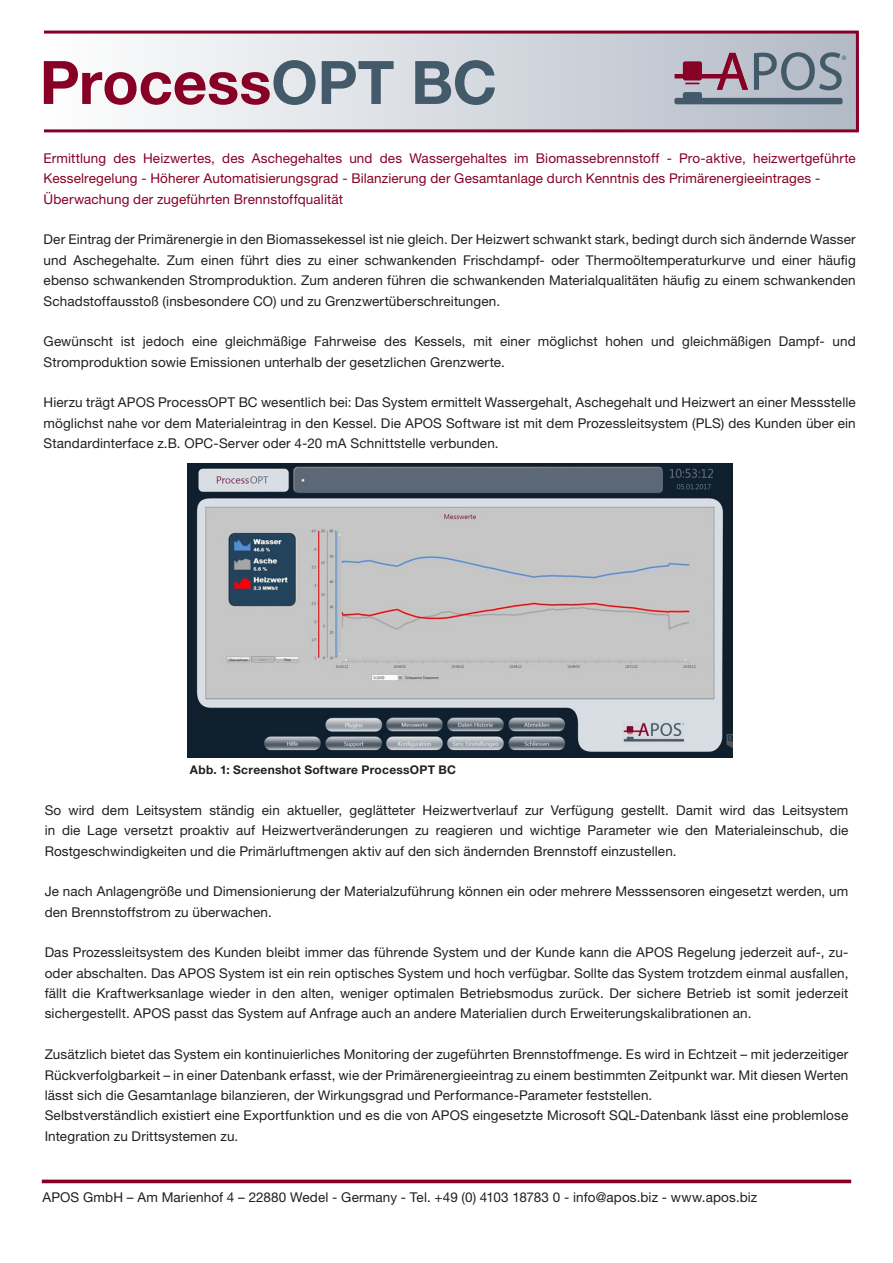
<style>
.page{position:relative;width:893px;height:1263px;background:#fff}
.page>*{position:absolute;margin:0;border:0;box-sizing:border-box;transform-origin:0 0}
.APOS_Standart{font:700 60px "Helvetica Neue LT Pro";letter-spacing:-.005em;color:#870126}
.APOS_Standart-2{font:13.5px/20.4px "Helvetica Neue LT Pro";letter-spacing:.01em;color:#231f20;text-align:justify}
.APOS_H1{font:13.5px/20.4px "Helvetica Neue LT Pro";letter-spacing:.01em;color:#870126}
.APOS_Standart-3{font:700 12px "Helvetica Neue LT Pro";letter-spacing:.025em;color:#231f20}
.s1{color:#425a69}
</style>
<div class="page">
<svg style="left:43px;top:30px;width:816px;height:103px"></svg>
<svg style="left:42px;top:1179px;width:809px;height:4px;background:#992747"></svg>
<svg style="left:674px;top:52px;width:172px;height:52px;background:#9591a0"></svg>
<img style="left:187px;top:463px;width:545px;height:295px">
<p class="APOS_Standart" style="left:40px;top:45px;width:459px">Process<span class="s1">OPT BC</span></p>
<p class="APOS_H1" style="left:44px;top:148px;width:814px">Ermittlung des Heizwertes, des Aschegehaltes und des Wassergehaltes im Biomassebrennstoff - Pro-aktive, heizwertgeführte<br>Kesselregelung - Höherer Automatisierungsgrad - Bilanzierung der Gesamtanlage durch Kenntnis des Primärenergieeintrages -</p>
<p class="APOS_H1" style="left:44px;top:188px;width:301px">Überwachung der zugeführten Brennstoffqualität</p>
<p class="APOS_Standart-2" style="left:44px;top:229px;width:814px">Der Eintrag der Primärenergie in den Biomassekessel ist nie gleich. Der Heizwert schwankt stark, bedingt durch sich ändernde Wasser und Aschegehalte. Zum einen führt dies zu einer schwankenden Frischdampf- oder Thermoöltemperaturkurve und einer häufig ebenso schwankenden Stromproduktion. Zum anderen führen die schwankenden Materialqualitäten häufig zu einem schwankenden Schadstoffausstoß (insbesondere CO) und zu Grenzwertüberschreitungen.</p>
<p class="APOS_Standart-2" style="left:44px;top:331px;width:814px">Gewünscht ist jedoch eine gleichmäßige Fahrweise des Kessels, mit einer möglichst hohen und gleichmäßigen Dampf- und<br>Stromproduktion sowie Emissionen unterhalb der gesetzlichen Grenzwerte.</p>
<p class="APOS_Standart-2" style="left:44px;top:392px;width:814px">Hierzu trägt APOS ProcessOPT BC wesentlich bei: Das System ermittelt Wassergehalt, Aschegehalt und Heizwert an einer Messstelle möglichst nahe vor dem Materialeintrag in den Kessel. Die APOS Software ist mit dem Prozessleitsystem (PLS) des Kunden über ein Standardinterface z.B. OPC-Server oder 4-20 mA Schnittstelle verbunden.</p>
<p class="APOS_Standart-3" style="left:190px;top:762px;width:268px">Abb. 1: Screenshot Software ProcessOPT BC</p>
<p class="APOS_Standart-2" style="left:45px;top:799px;width:805px">So wird dem Leitsystem ständig ein aktueller, geglätteter Heizwertverlauf zur Verfügung gestellt. Damit wird das Leitsystem in die Lage versetzt proaktiv auf Heizwertveränderungen zu reagieren und wichtige Parameter wie den Materialeinschub, die Rostgeschwindigkeiten und die Primärluftmengen aktiv auf den sich ändernden Brennstoff einzustellen.</p>
<p class="APOS_Standart-2" style="left:45px;top:881px;width:805px">Je nach Anlagengröße und Dimensionierung der Materialzuführung können ein oder mehrere Messsensoren eingesetzt werden, um den Brennstoffstrom zu überwachen.</p>
<p class="APOS_Standart-2" style="left:45px;top:942px;width:805px">Das Prozessleitsystem des Kunden bleibt immer das führende System und der Kunde kann die APOS Regelung jederzeit auf-, zu&shy;oder abschalten. Das APOS System ist ein rein optisches System und hoch verfügbar. Sollte das System trotzdem einmal ausfallen, fällt die Kraftwerksanlage wieder in den alten, weniger optimalen Betriebsmodus zurück. Der sichere Betrieb ist somit jederzeit sichergestellt. APOS passt das System auf Anfrage auch an andere Materialien durch Erweiterungskalibrationen an.</p>
<p class="APOS_Standart-2" style="left:45px;top:1044px;width:805px">Zusätzlich bietet das System ein kontinuierliches Monitoring der zugeführten Brennstoffmenge. Es wird in Echtzeit – mit jederzeitiger Rückverfolgbarkeit – in einer Datenbank erfasst, wie der Primärenergieeintrag zu einem bestimmten Zeitpunkt war. Mit diesen Werten lässt sich die Gesamtanlage bilanzieren, der Wirkungsgrad und Performance-Parameter feststellen.</p>
<p class="APOS_Standart-2" style="left:45px;top:1105px;width:805px">Selbstverständlich existiert eine Exportfunktion und es die von APOS eingesetzte Microsoft SQL-Datenbank lässt eine problemlose<br>Integration zu Drittsystemen zu.</p>
<p class="APOS_Standart-2" style="left:43px;top:1186px;width:716px">APOS GmbH – Am Marienhof 4 – 22880 Wedel - Germany - Tel. +49 (0) 4103 18783 0 - info@apos.biz - www.apos.biz</p>
</div>
